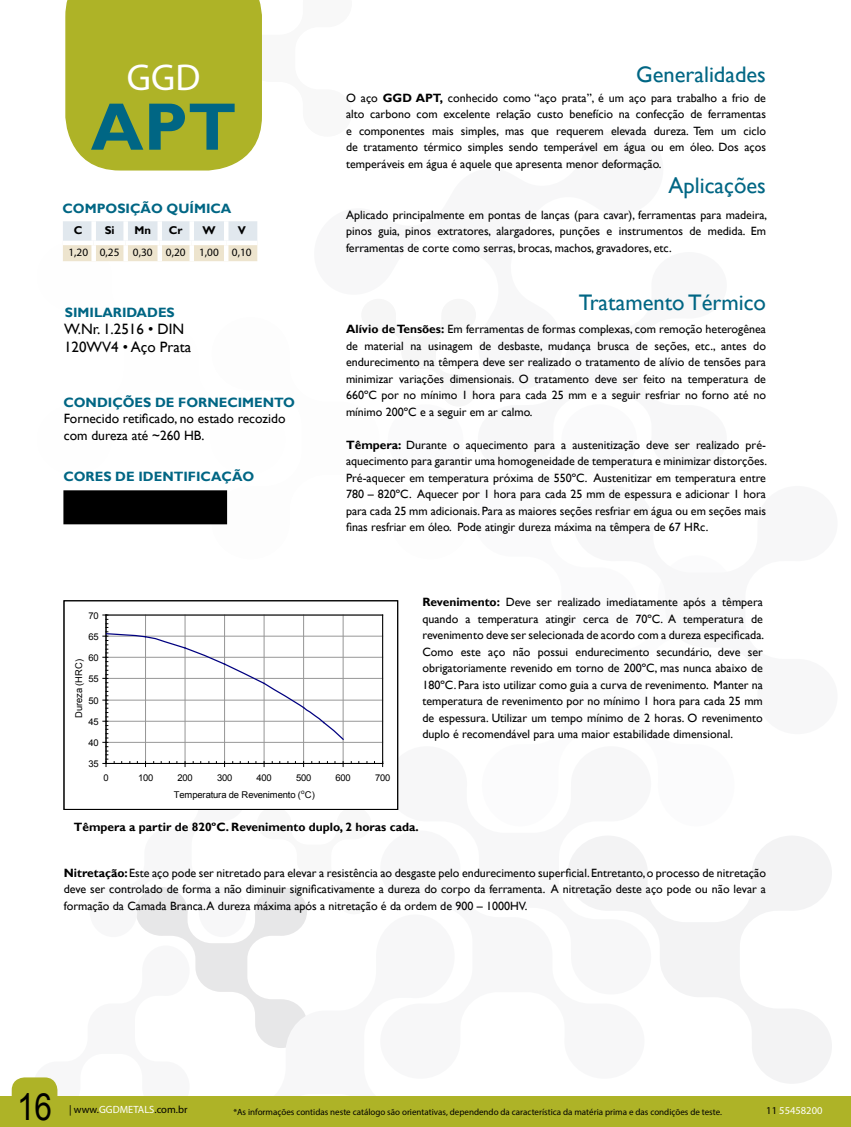
<style>
.page{position:relative;width:851px;height:1127px;background:#fff}
.page>*{position:absolute;margin:0;border:0;box-sizing:border-box;transform-origin:0 0}
.t1{font:700 67.5px "Gill Sans";color:#006684}
.t2{font:37.5px "Myriad Pro";color:#fff}
.t3{font:37.5px "Arial";color:#000;scale:.84 1}
.t4{font:22.5px "Gill Sans";color:#006684}
.t5{font:15px/18px "Gill Sans";color:#000}
.t6{font:700 13.5px "Gill Sans";color:#006684}
.t7{font:13.5px/16.2px "Gill Sans";color:#000}
.t8{font:12px/16.5px "Gill Sans";color:#000;text-align:justify}
.t9{font:700 12px "Gill Sans";color:#000}
.t10{font:11.25px "Myriad Pro";color:#000}
.t11{font:700 11.25px "Gill Sans";color:#000}
.t12{font:10.5px "Myriad Pro";color:#000}
.t13{font:10.5px "Myriad Pro";color:#fff}
.t14{font:9.45px "Arial";letter-spacing:.01em;color:#000}
.t15{font:9.3px "Arial";letter-spacing:-.025em;color:#000}
.t16{font:9px "Myriad Pro";color:#000}
.t17{font:6.15px "Arial";color:#000}
.s1{font-weight:700}
.s2{color:#fff}
.s3{color:#000}
</style>
<div class="page">
<svg style="left:568px;top:836px;width:263px;height:247px"></svg>
<div style="left:0;top:1096px;width:850px;height:31px;background:#aeb327"></div>
<div style="left:65px;top:0;width:197px;height:171px;background:#aeb327"></div>
<hr style="left:106px;top:742px;width:276px;height:1px;background:#969696">
<hr style="left:106px;top:721px;width:276px;height:1px;background:#969696">
<hr style="left:106px;top:700px;width:276px;height:1px;background:#969696">
<hr style="left:106px;top:678px;width:276px;height:1px;background:#969696">
<hr style="left:106px;top:657px;width:276px;height:1px;background:#969696">
<hr style="left:106px;top:636px;width:276px;height:1px;background:#969696">
<hr style="left:106px;top:615px;width:276px;height:1px;background:#000">
<hr style="left:382px;top:615px;width:1px;height:148px;background:#000">
<hr style="left:106px;top:763px;width:276px;height:1px;background:#000">
<svg style="left:12px;top:615px;width:363px;height:481px"></svg>
<svg style="left:63px;top:221px;width:194px;height:40px;background:#e6e6e0"></svg>
<div style="left:91px;top:221px;width:5px;height:20px;background:#fff"></div>
<div style="left:123px;top:221px;width:5px;height:20px;background:#fff"></div>
<div style="left:157px;top:221px;width:5px;height:20px;background:#fff"></div>
<div style="left:189px;top:221px;width:5px;height:20px;background:#fff"></div>
<hr style="left:224px;top:221px;width:4px;height:20px;background:#fff">
<hr style="left:63px;top:241px;width:31px;height:4px;background:#fff">
<hr style="left:94px;top:241px;width:32px;height:4px;background:#fff">
<div style="left:91px;top:245px;width:5px;height:16px;background:#fff"></div>
<hr style="left:126px;top:241px;width:34px;height:4px;background:#fff">
<div style="left:123px;top:245px;width:5px;height:16px;background:#fff"></div>
<hr style="left:160px;top:241px;width:32px;height:4px;background:#fff">
<div style="left:157px;top:245px;width:5px;height:16px;background:#fff"></div>
<hr style="left:192px;top:241px;width:34px;height:4px;background:#fff">
<div style="left:189px;top:245px;width:5px;height:16px;background:#fff"></div>
<hr style="left:226px;top:241px;width:31px;height:4px;background:#fff">
<hr style="left:224px;top:245px;width:4px;height:16px;background:#fff">
<div style="left:63px;top:490px;width:164px;height:34px;background:#000"></div>
<h2 class="t2" style="left:127px;top:54px;width:75px">GGD</h2>
<h1 class="t1" style="left:91px;top:86px;width:147px">APT</h1>
<p class="t6" style="left:62px;top:201px;width:170px">COMPOSIÇÃO QUÍMICA</p>
<p class="t11" style="left:74px;top:223px;width:10px">C</p>
<p class="t11" style="left:105px;top:223px;width:11px">Si</p>
<p class="t11" style="left:134px;top:223px;width:18px">Mn</p>
<p class="t11" style="left:169px;top:223px;width:15px">Cr</p>
<p class="t11" style="left:202px;top:223px;width:15px">W</p>
<p class="t11" style="left:238px;top:223px;width:10px">V</p>
<p class="t10" style="left:68px;top:246px;width:184px">1,20 0,25 0,30 0,20 1,00 0,10</p>
<p class="t6" style="left:65px;top:304px;width:111px">SIMILARIDADES</p>
<p class="t5" style="left:64px;top:320px;width:129px">W.Nr. 1.2516 • DIN<br>120WV4 • Aço Prata</p>
<p class="t6" style="left:63px;top:394px;width:233px">CONDIÇÕES DE FORNECIMENTO</p>
<p class="t7" style="left:64px;top:411px;width:223px">Fornecido retificado, no estado recozido com dureza até ~260 HB.</p>
<p class="t6" style="left:63px;top:468px;width:192px">CORES DE IDENTIFICAÇÃO</p>
<p class="t15" style="left:88px;top:609px;width:12px">70</p>
<p class="t15" style="left:88px;top:630px;width:12px">65</p>
<p class="t15" style="left:88px;top:652px;width:12px">60</p>
<p class="t14" style="left:73px;top:718px;width:60px;rotate:-90deg">Dureza (HRC)</p>
<p class="t15" style="left:88px;top:673px;width:12px">55</p>
<p class="t15" style="left:88px;top:694px;width:12px">50</p>
<p class="t15" style="left:88px;top:715px;width:12px">45</p>
<p class="t15" style="left:88px;top:737px;width:12px">40</p>
<p class="t15" style="left:88px;top:758px;width:12px">35</p>
<h3 class="t4" style="left:636px;top:61px;width:131px">Generalidades</h3>
<p class="t8" style="left:346px;top:90px;width:421px">O aço <span class="s1">GGD APT,</span> conhecido como “aço prata”, é um aço para trabalho a frio de alto carbono com excelente relação custo benefício na confecção de ferramentas e componentes mais simples, mas que requerem elevada dureza. Tem um ciclo de tratamento térmico simples sendo temperável em água ou em óleo. Dos aços temperáveis em água é aquele que apresenta menor deformação.</p>
<h3 class="t4" style="left:668px;top:172px;width:99px">Aplicações</h3>
<p class="t8" style="left:346px;top:207px;width:422px">Aplicado principalmente em pontas de lanças (para cavar), ferramentas para madeira, pinos guia, pinos extratores, alargadores, punções e instrumentos de medida. Em ferramentas de corte como serras, brocas, machos, gravadores, etc.</p>
<h3 class="t4" style="left:578px;top:289px;width:188px">Tratamento Térmico</h3>
<p class="t8" style="left:346px;top:321px;width:421px"><span class="s1">Alívio de Tensões:</span> Em ferramentas de formas complexas, com remoção heterogênea de material na usinagem de desbaste, mudança brusca de seções, etc., antes do endurecimento na têmpera deve ser realizado o tratamento de alívio de tensões para minimizar variações dimensionais. O tratamento deve ser feito na temperatura de 660ºC por no mínimo 1 hora para cada 25 mm e a seguir resfriar no forno até no mínimo 200ºC e a seguir em ar calmo.</p>
<p class="t8" style="left:346px;top:436px;width:422px"><span class="s1">Têmpera:</span> Durante o aquecimento para a austenitização deve ser realizado pré&shy;aquecimento para garantir uma homogeneidade de temperatura e minimizar distorções.<br>Pré-aquecer em temperatura próxima de 550ºC. Austenitizar em temperatura entre 780 – 820ºC. Aquecer por 1 hora para cada 25 mm de espessura e adicionar 1 hora para cada 25 mm adicionais. Para as maiores seções resfriar em água ou em seções mais finas resfriar em óleo. Pode atingir dureza máxima na têmpera de 67 HRc.</p>
<p class="t8" style="left:422px;top:594px;width:343px"><span class="s1">Revenimento:</span> Deve ser realizado imediatamente após a têmpera quando a temperatura atingir cerca de 70ºC. A temperatura de revenimento deve ser selecionada de acordo com a dureza especificada.<br>Como este aço não possui endurecimento secundário, deve ser obrigatoriamente revenido em torno de 200ºC, mas nunca abaixo de 180ºC. Para isto utilizar como guia a curva de revenimento. Manter na temperatura de revenimento por no mínimo 1 hora para cada 25 mm de espessura. Utilizar um tempo mínimo de 2 horas. O revenimento duplo é recomendável para uma maior estabilidade dimensional.</p>
<p class="t15" style="left:103px;top:771px;width:7px">0</p>
<p class="t15" style="left:138px;top:771px;width:17px">100</p>
<p class="t15" style="left:177px;top:771px;width:17px">200</p>
<p class="t15" style="left:217px;top:771px;width:17px">300</p>
<p class="t15" style="left:256px;top:771px;width:17px">400</p>
<p class="t15" style="left:296px;top:771px;width:17px">500</p>
<p class="t15" style="left:335px;top:771px;width:17px">600</p>
<p class="t15" style="left:375px;top:771px;width:17px">700</p>
<p class="t15" style="left:174px;top:789px;width:143px">Temperatura de Revenimento ( C)</p>
<p class="t17" style="left:301px;top:788px;width:5px">o</p>
<p class="t9" style="left:74px;top:819px;width:346px">Têmpera a partir de 820ºC. Revenimento duplo, 2 horas cada.</p>
<p class="t8" style="left:64px;top:865px;width:703px"><span class="s1">Nitretação:</span> Este aço pode ser nitretado para elevar a resistência ao desgaste pelo endurecimento superficial. Entretanto, o processo de nitretação deve ser controlado de forma a não diminuir significativamente a dureza do corpo da ferramenta. A nitretação deste aço pode ou não levar a formação da Camada Branca. A dureza máxima após a nitretação é da ordem de 900 – 1000HV.</p>
<h2 class="t3" style="left:17px;top:1082px;width:43px">16</h2>
<p class="t12" style="left:69px;top:1102px;width:120px">| www.<span class="s2">GGDMETALS</span>.com.br</p>
<p class="t16" style="left:233px;top:1106px;width:490px">*As informações contidas neste catálogo são orientativas, dependendo da característica da matéria prima e das condições de teste.</p>
<p class="t13" style="left:766px;top:1104px;width:58px"><span class="s3">11</span> 55458200</p>
</div>
